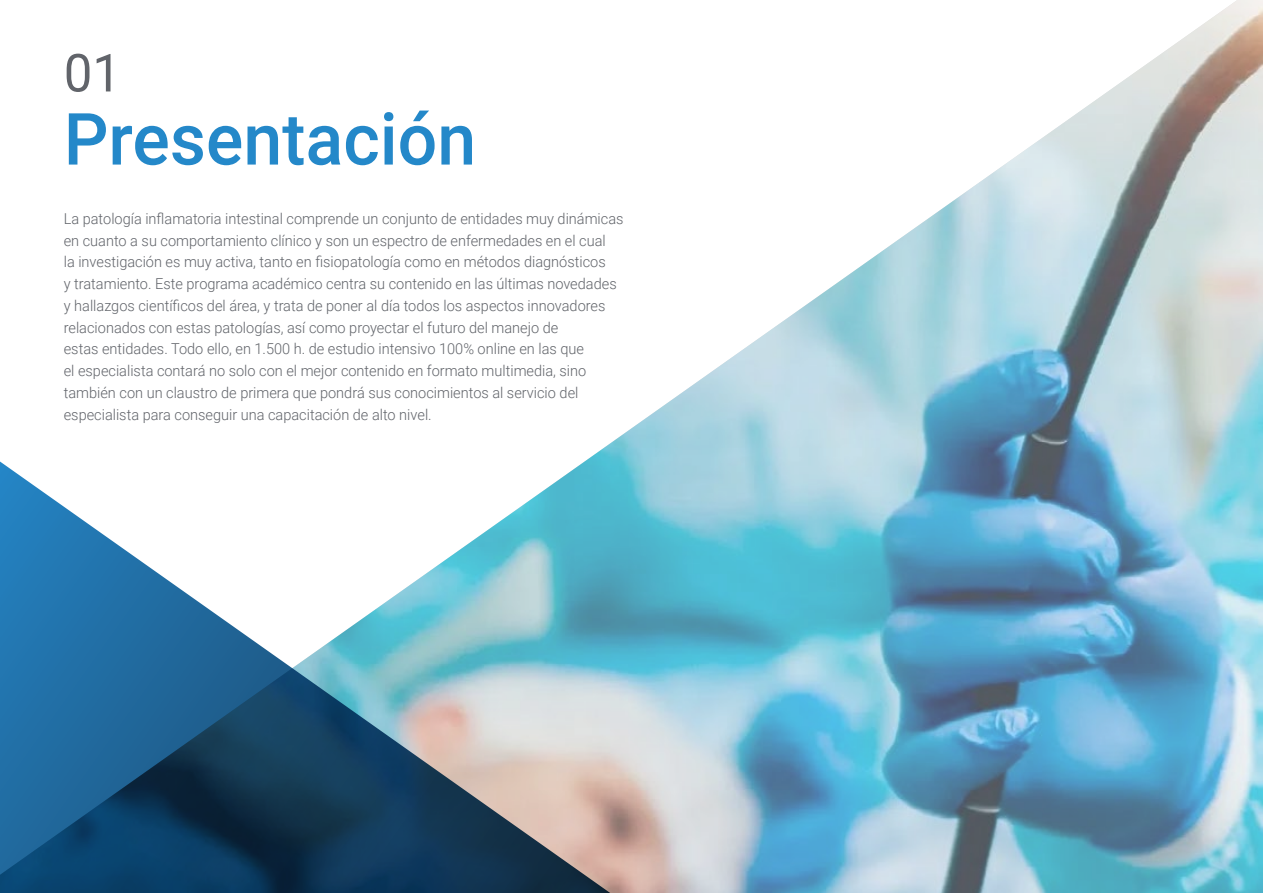
<style>
.page{position:relative;width:1263px;height:893px;background:#fff}
.page>*{position:absolute;margin:0;border:0;box-sizing:border-box;transform-origin:0 0}
.t1{font:500 72px "Roboto";color:#2488c9}
.t2{font:52.5px "Roboto";color:#61646a}
.t3{font:300 15px/21.8px "Roboto";color:#61646a}
</style>
<div class="page">
<img style="left:606px;top:0;width:657px;height:893px">
<svg style="left:0;top:446px;width:640px;height:447px"></svg>
<h2 class="t2" style="left:64px;top:36px;width:59px">01</h2>
<h1 class="t1" style="left:64px;top:89px;width:414px">Presentación</h1>
<p class="t3" style="left:64px;top:207px;width:561px">La patología inflamatoria intestinal comprende un conjunto de entidades muy dinámicas en cuanto a su comportamiento clínico y son un espectro de enfermedades en el cual<br>la investigación es muy activa, tanto en fisiopatología como en métodos diagnósticos<br>y tratamiento. Este programa académico centra su contenido en las últimas novedades y hallazgos científicos del área, y trata de poner al día todos los aspectos innovadores relacionados con estas patologías, así como proyectar el futuro del manejo de<br>estas entidades. Todo ello, en 1.500 h. de estudio intensivo 100% online en las que<br>el especialista contará no solo con el mejor contenido en formato multimedia, sino también con un claustro de primera que pondrá sus conocimientos al servicio del especialista para conseguir una capacitación de alto nivel.</p>
</div>
